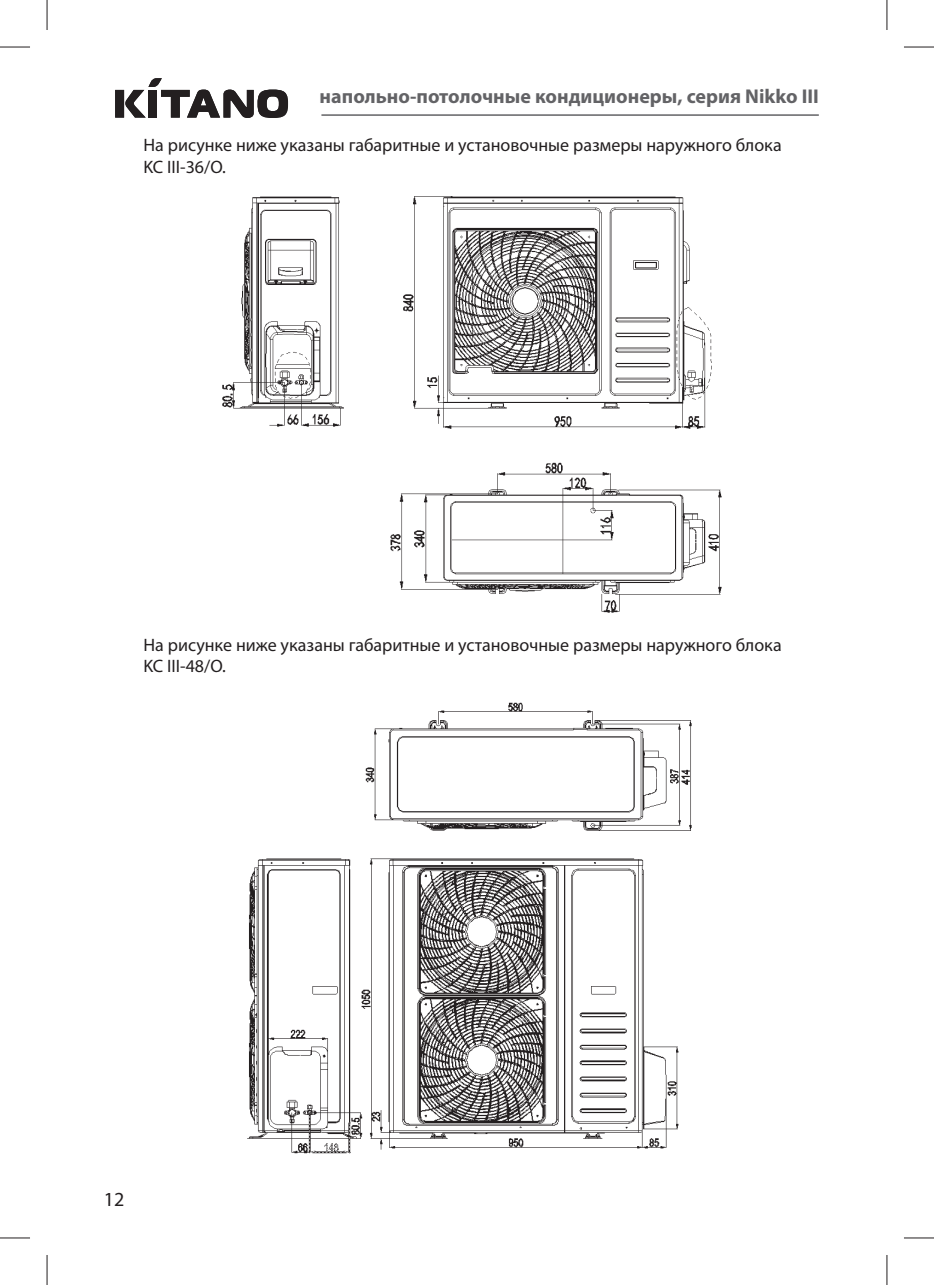
<style>
.page{position:relative;width:934px;height:1285px;background:#fff}
.page>*{position:absolute;margin:0;border:0;box-sizing:border-box;transform-origin:0 0}
.t1{font:700 20px "Myriad Pro";color:#636366}
.t2{font:20px "Myriad Pro";color:#231f20}
.t3{font:18px/21.6px "Myriad Pro";color:#231f20}
</style>
<div class="page">
<hr style="left:321px;top:114px;width:497px;height:2px;background:#636366">
<svg style="left:115px;top:78px;width:173px;height:40px"></svg>
<img style="left:222px;top:196px;width:500px;height:417px">
<img style="left:247px;top:702px;width:445px;height:452px">
<hr style="left:0;top:47px;width:30px;height:1px;background:#231f20">
<hr style="left:903px;top:47px;width:30px;height:1px;background:#231f20">
<hr style="left:0;top:1237px;width:30px;height:1px;background:#231f20">
<hr style="left:903px;top:1237px;width:30px;height:1px;background:#231f20">
<hr style="left:47px;top:0;width:1px;height:30px;background:#231f20">
<hr style="left:47px;top:1255px;width:1px;height:30px;background:#231f20">
<hr style="left:886px;top:0;width:1px;height:30px;background:#231f20">
<hr style="left:886px;top:1255px;width:1px;height:30px;background:#231f20">
<p class="t1" style="left:319px;top:85px;width:500px">напольно-потолочные кондиционеры, серия Nikko III</p>
<p class="t3" style="left:143px;top:134px;width:639px">На рисунке ниже указаны габаритные и установочные размеры наружного блока<br>KC III-36/O.</p>
<p class="t3" style="left:143px;top:634px;width:639px">На рисунке ниже указаны габаритные и установочные размеры наружного блока<br>KC III-48/O.</p>
<p class="t2" style="left:104px;top:1187px;width:22px">12</p>
</div>
